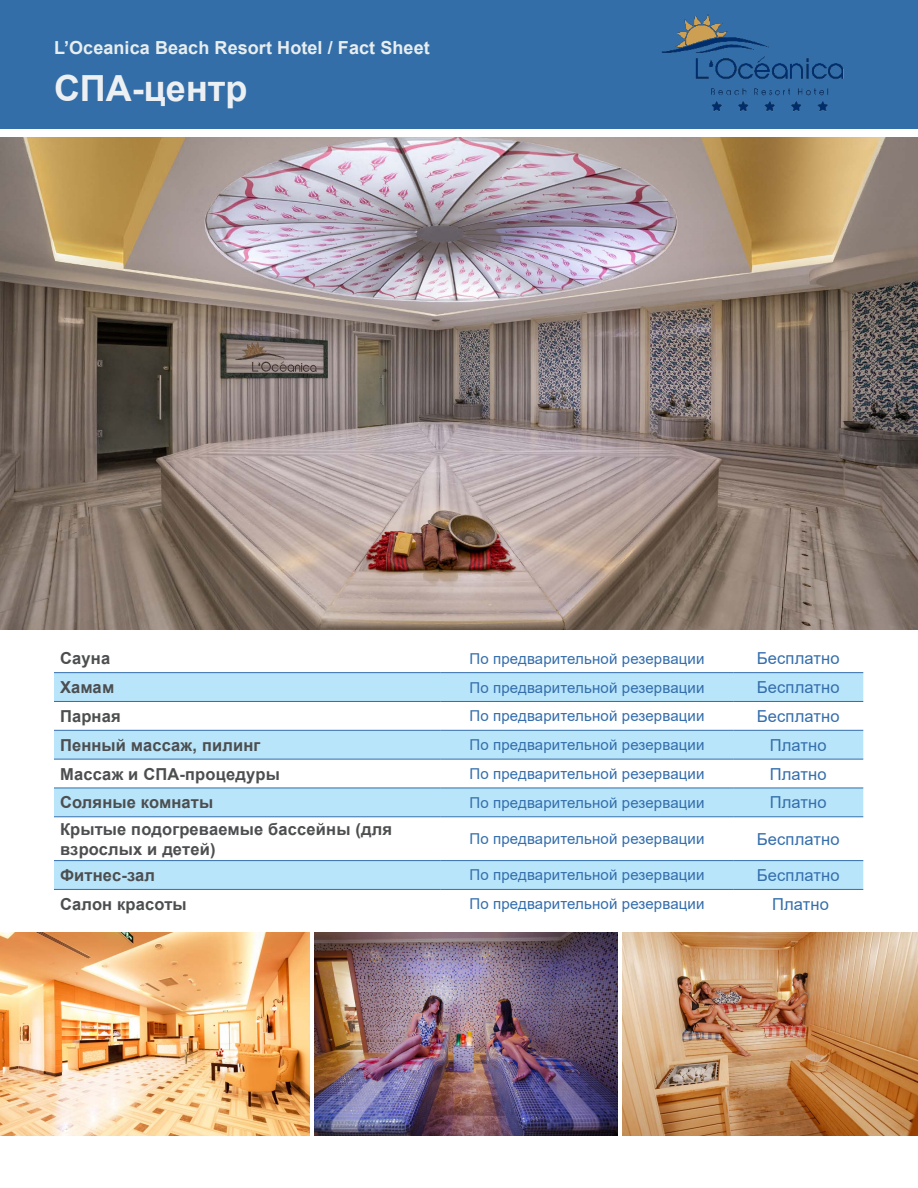
<style>
.page{position:relative;width:918px;height:1188px;background:#fff}
.page>*{position:absolute;margin:0;border:0;box-sizing:border-box;transform-origin:0 0}
.t1{font:700 36px "Arial";color:#edf0f2}
.t2{font:700 18px "Arial";letter-spacing:.005em;color:#e8eeee}
.t3{font:700 16.5px/19.8px "Arial";letter-spacing:.01em;color:#4c4e4f}
.t4{font:16.5px "Arial";letter-spacing:.01em;color:#346eac}
.t5{font:15px "Arial";letter-spacing:.01em;color:#346eac}
</style>
<div class="page">
<div style="left:0;top:0;width:918px;height:128px;background:#346ea9"></div>
<img style="left:0;top:138px;width:918px;height:491px">
<svg style="left:54px;top:673px;width:809px;height:216px;fill:#b9e5fa"></svg>
<hr style="left:54px;top:672px;width:387px;height:1px;background:#336eab">
<hr style="left:441px;top:672px;width:292px;height:1px;background:#336eab">
<hr style="left:733px;top:672px;width:130px;height:1px;background:#336eab">
<hr style="left:54px;top:701px;width:387px;height:1px;background:#336eab">
<hr style="left:441px;top:701px;width:292px;height:1px;background:#336eab">
<hr style="left:733px;top:701px;width:130px;height:1px;background:#336eab">
<hr style="left:54px;top:730px;width:387px;height:1px;background:#336eab">
<hr style="left:441px;top:730px;width:292px;height:1px;background:#336eab">
<hr style="left:733px;top:730px;width:130px;height:1px;background:#336eab">
<hr style="left:54px;top:759px;width:387px;height:1px;background:#336eab">
<hr style="left:441px;top:759px;width:292px;height:1px;background:#336eab">
<hr style="left:733px;top:759px;width:130px;height:1px;background:#336eab">
<hr style="left:54px;top:788px;width:387px;height:1px;background:#336eab">
<hr style="left:441px;top:788px;width:292px;height:1px;background:#336eab">
<hr style="left:733px;top:788px;width:130px;height:1px;background:#336eab">
<hr style="left:54px;top:817px;width:387px;height:1px;background:#336eab">
<hr style="left:441px;top:817px;width:292px;height:1px;background:#336eab">
<hr style="left:733px;top:817px;width:130px;height:1px;background:#336eab">
<hr style="left:54px;top:860px;width:387px;height:1px;background:#336eab">
<hr style="left:441px;top:860px;width:292px;height:1px;background:#336eab">
<hr style="left:733px;top:860px;width:130px;height:1px;background:#336eab">
<hr style="left:54px;top:889px;width:387px;height:1px;background:#336eab">
<hr style="left:441px;top:889px;width:292px;height:1px;background:#336eab">
<hr style="left:733px;top:889px;width:130px;height:1px;background:#336eab">
<img style="left:0;top:932px;width:309px;height:203px">
<img style="left:314px;top:932px;width:304px;height:203px">
<img style="left:623px;top:932px;width:295px;height:203px">
<img style="left:661px;top:14px;width:183px;height:98px">
<p class="t2" style="left:54px;top:35px;width:377px">L’Oceanica Beach Resort Hotel / Fact Sheet</p>
<p class="t1" style="left:54px;top:63px;width:195px">СПА-центр</p>
<p class="t3" style="left:60px;top:649px;width:52px">Сауна</p>
<p class="t5" style="left:469px;top:648px;width:237px">По предварительной резервации</p>
<p class="t4" style="left:757px;top:647px;width:84px">Бесплатно</p>
<p class="t3" style="left:60px;top:678px;width:56px">Хамам</p>
<p class="t5" style="left:469px;top:677px;width:237px">По предварительной резервации</p>
<p class="t4" style="left:757px;top:676px;width:84px">Бесплатно</p>
<p class="t3" style="left:60px;top:706px;width:62px">Парная</p>
<p class="t5" style="left:469px;top:706px;width:237px">По предварительной резервации</p>
<p class="t4" style="left:757px;top:705px;width:84px">Бесплатно</p>
<p class="t3" style="left:60px;top:735px;width:202px">Пенный массаж, пилинг</p>
<p class="t5" style="left:469px;top:735px;width:237px">По предварительной резервации</p>
<p class="t4" style="left:770px;top:734px;width:58px">Платно</p>
<p class="t3" style="left:60px;top:764px;width:221px">Массаж и СПА-процедуры</p>
<p class="t5" style="left:469px;top:763px;width:237px">По предварительной резервации</p>
<p class="t4" style="left:770px;top:762px;width:58px">Платно</p>
<p class="t3" style="left:60px;top:793px;width:155px">Соляные комнаты</p>
<p class="t5" style="left:469px;top:792px;width:237px">По предварительной резервации</p>
<p class="t4" style="left:770px;top:791px;width:58px">Платно</p>
<p class="t3" style="left:60px;top:819px;width:334px">Крытые подогреваемые бассейны (для взрослых и детей)</p>
<p class="t5" style="left:469px;top:829px;width:237px">По предварительной резервации</p>
<p class="t4" style="left:757px;top:828px;width:84px">Бесплатно</p>
<p class="t3" style="left:60px;top:866px;width:97px">Фитнес-зал</p>
<p class="t5" style="left:469px;top:865px;width:237px">По предварительной резервации</p>
<p class="t4" style="left:757px;top:864px;width:84px">Бесплатно</p>
<p class="t3" style="left:60px;top:894px;width:128px">Салон красоты</p>
<p class="t5" style="left:469px;top:894px;width:237px">По предварительной резервации</p>
<p class="t4" style="left:772px;top:893px;width:58px">Платно</p>
</div>
